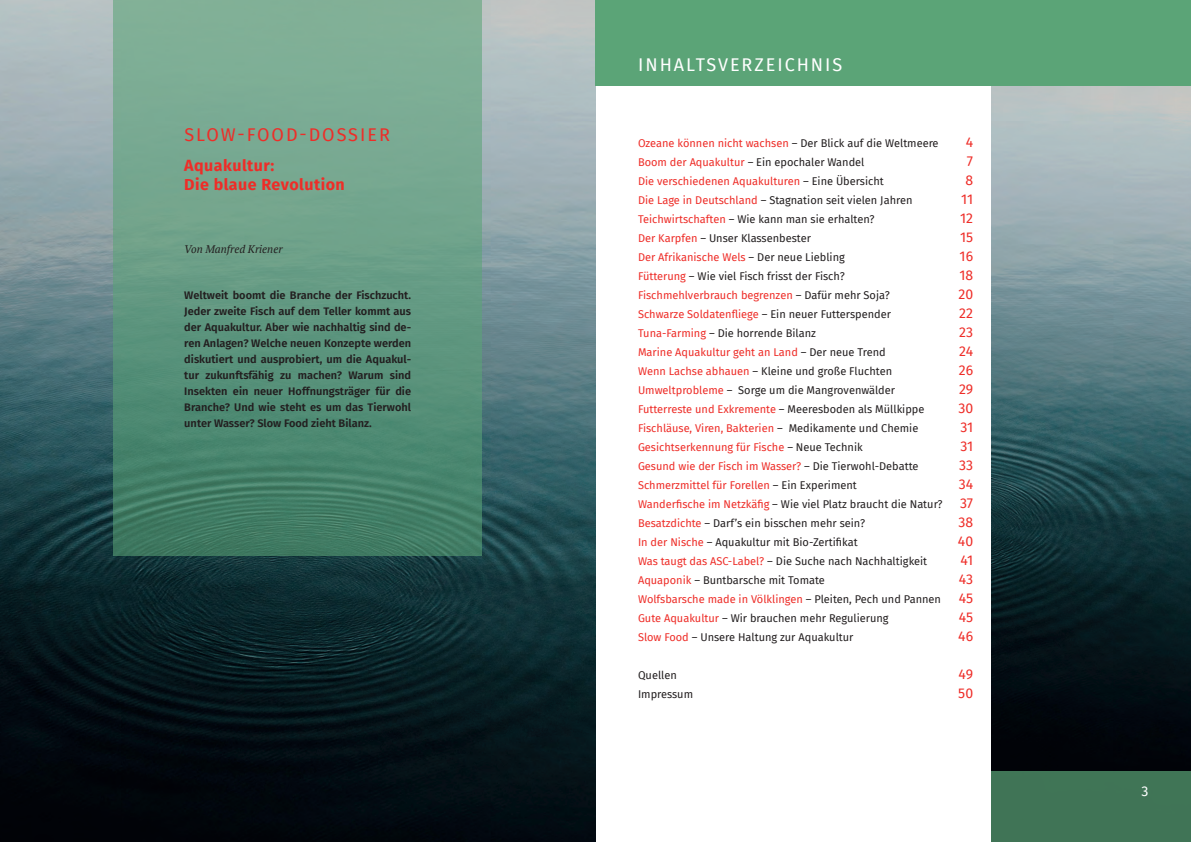
<style>
.page{position:relative;width:1191px;height:842px;background:#fff}
.page>*{position:absolute;margin:0;border:0;box-sizing:border-box;transform-origin:0 0}
.t1{font:18px "Fira Sans";letter-spacing:.11em;color:#fff}
.t2{font:18px "Fira Sans";letter-spacing:.11em;color:#ee2d28}
.t3{font:700 16px/19.2px "Fira Sans";letter-spacing:.03em;color:#ee2d28}
.t4{font:14px "Fira Sans";color:#ee2d28}
.t5{font:14px "Fira Sans";color:#fff}
.t6{font:11px/19px "Fira Sans";color:#231f20}
.t7{font:11px "Fira Sans";color:#ee2d28}
.t8{font:600 11px/16px "Fira Sans";color:#231f20;text-align:justify}
.t9{font:italic 11px "PT Serif";color:#231f20}
.s1{color:#231f20}
.s2{color:#ee2d28}
.s3{font-size:14px;color:#ee2d28}
</style>
<div class="page">
<img style="left:0;top:0;width:595px;height:842px">
<div style="left:113px;top:0;width:369px;height:556px;background:linear-gradient(to bottom,#8ab8a0,#3e7c65)"></div>
<img style="left:991px;top:85px;width:200px;height:686px">
<div style="left:595px;top:0;width:596px;height:85px;background:#5ba477"></div>
<div style="left:991px;top:771px;width:200px;height:71px;background:#407456"></div>
<h1 class="t2" style="left:184px;top:121px;width:207px">SLOW-FOOD-DOSSIER</h1>
<h2 class="t3" style="left:184px;top:154px;width:162px">Aquakultur:<br>Die blaue Revolution</h2>
<p class="t9" style="left:184px;top:242px;width:100px">Von Manfred Kriener</p>
<p class="t8" style="left:184px;top:287px;width:228px">Weltweit boomt die Branche der Fischzucht.<br>Jeder zweite Fisch auf dem Teller kommt aus der Aquakultur. Aber wie nachhaltig sind de&shy;ren Anlagen? Welche neuen Konzepte werden diskutiert und ausprobiert, um die Aquakul&shy;tur zukunftsfähig zu machen? Warum sind Insekten ein neuer Hoffnungsträger für die Branche? Und wie steht es um das Tierwohl unter Wasser? Slow Food zieht Bilanz.</p>
<h1 class="t1" style="left:638px;top:51px;width:206px">INHALTSVERZEICHNIS</h1>
<p class="t7" style="left:638px;top:134px;width:302px">Ozeane können nicht wachsen <span class="s1">– Der Blick auf die Weltmeere</span></p>
<p class="t4" style="left:965px;top:131px;width:9px">4</p>
<p class="t6" style="left:638px;top:152px;width:228px"><span class="s2">Boom der Aquakultur</span> – Ein epochaler Wandel</p>
<p class="t4" style="left:967px;top:150px;width:8px">7</p>
<p class="t7" style="left:638px;top:172px;width:247px">Die verschiedenen Aquakulturen <span class="s1">– Eine Übersicht</span></p>
<p class="t4" style="left:965px;top:169px;width:9px">8</p>
<p class="t6" style="left:638px;top:190px;width:276px"><span class="s2">Die Lage in Deutschland</span> – Stagnation seit vielen Jahren</p>
<p class="t4" style="left:961px;top:188px;width:13px">11</p>
<p class="t6" style="left:638px;top:209px;width:238px"><span class="s2">Teichwirtschaften</span> – Wie kann man sie erhalten?</p>
<p class="t4" style="left:960px;top:207px;width:14px">12</p>
<p class="t6" style="left:638px;top:228px;width:174px"><span class="s2">Der Karpfen</span> – Unser Klassenbester</p>
<p class="t4" style="left:960px;top:226px;width:15px">15</p>
<p class="t7" style="left:638px;top:248px;width:208px">Der Afrikanische Wels <span class="s1">– Der neue Liebling</span></p>
<p class="t4" style="left:959px;top:245px;width:15px">16</p>
<p class="t6" style="left:638px;top:266px;width:208px"><span class="s2">Fütterung</span> – Wie viel Fisch frisst der Fisch?</p>
<p class="t4" style="left:959px;top:264px;width:15px">18</p>
<p class="t7" style="left:638px;top:286px;width:253px">Fischmehlverbrauch begrenzen <span class="s1">– Dafür mehr Soja?</span></p>
<p class="t4" style="left:958px;top:283px;width:16px">20</p>
<p class="t7" style="left:638px;top:305px;width:254px">Schwarze Soldatenfliege <span class="s1">– Ein neuer Futterspender</span></p>
<p class="t4" style="left:959px;top:302px;width:15px">22</p>
<p class="t6" style="left:638px;top:323px;width:179px"><span class="s2">Tuna-Farming</span> – Die horrende Bilanz</p>
<p class="t4" style="left:959px;top:321px;width:15px">23</p>
<p class="t7" style="left:638px;top:343px;width:249px">Marine Aquakultur geht an Land <span class="s1">– Der neue Trend</span></p>
<p class="t4" style="left:959px;top:340px;width:15px">24</p>
<p class="t6" style="left:638px;top:361px;width:256px"><span class="s2">Wenn Lachse abhauen</span> – Kleine und große Fluchten</p>
<p class="t4" style="left:958px;top:359px;width:16px">26</p>
<p class="t6" style="left:638px;top:380px;width:258px"><span class="s2">Umweltprobleme</span> – Sorge um die Mangrovenwälder</p>
<p class="t4" style="left:959px;top:378px;width:16px">29</p>
<p class="t7" style="left:638px;top:400px;width:288px">Futterreste und Exkremente <span class="s1">– Meeresboden als Müllkippe</span></p>
<p class="t4" style="left:958px;top:397px;width:16px">30</p>
<p class="t7" style="left:638px;top:419px;width:282px">Fischläuse, Viren, Bakterien <span class="s1">– Medikamente und Chemie</span></p>
<p class="t4" style="left:960px;top:416px;width:14px">31</p>
<p class="t7" style="left:638px;top:438px;width:226px">Gesichtserkennung für Fische <span class="s1">– Neue Technik</span></p>
<p class="t4" style="left:960px;top:435px;width:14px">31</p>
<p class="t7" style="left:638px;top:457px;width:282px">Gesund wie der Fisch im Wasser? <span class="s1">– Die Tierwohl-Debatte</span></p>
<p class="t4" style="left:959px;top:454px;width:15px">33</p>
<p class="t7" style="left:638px;top:476px;width:220px">Schmerzmittel für Forellen <span class="s1">– Ein Experiment</span></p>
<p class="t4" style="left:958px;top:473px;width:16px">34</p>
<p class="t6" style="left:638px;top:494px;width:337px"><span class="s2">Wanderfische im Netzkäfig</span> – Wie viel Platz braucht die Natur? <span class="s3">37<br></span><span class="s2">Besatzdichte</span> – Darf’s ein bisschen mehr sein?</p>
<p class="t4" style="left:958px;top:511px;width:16px">38</p>
<p class="t6" style="left:638px;top:532px;width:221px"><span class="s2">In der Nische</span> – Aquakultur mit Bio-Zertifikat</p>
<p class="t4" style="left:958px;top:530px;width:17px">40</p>
<p class="t6" style="left:638px;top:551px;width:291px"><span class="s2">Was taugt das ASC-Label?</span> – Die Suche nach Nachhaltigkeit</p>
<p class="t4" style="left:960px;top:549px;width:14px">41</p>
<p class="t6" style="left:638px;top:570px;width:188px"><span class="s2">Aquaponik</span> – Buntbarsche mit Tomate</p>
<p class="t4" style="left:959px;top:568px;width:16px">43</p>
<p class="t7" style="left:638px;top:590px;width:304px">Wolfsbarsche made in Völklingen <span class="s1">– Pleiten, Pech und Pannen</span></p>
<p class="t4" style="left:958px;top:587px;width:16px">45</p>
<p class="t6" style="left:638px;top:608px;width:252px"><span class="s2">Gute Aquakultur</span> – Wir brauchen mehr Regulierung</p>
<p class="t4" style="left:958px;top:606px;width:16px">45</p>
<p class="t6" style="left:638px;top:627px;width:217px"><span class="s2">Slow Food</span> – Unsere Haltung zur Aquakultur</p>
<p class="t4" style="left:958px;top:625px;width:16px">46</p>
<p class="t6" style="left:638px;top:665px;width:40px">Quellen</p>
<p class="t4" style="left:958px;top:663px;width:16px">49</p>
<p class="t6" style="left:638px;top:684px;width:57px">Impressum</p>
<p class="t4" style="left:958px;top:682px;width:16px">50</p>
<p class="t5" style="left:1141px;top:780px;width:8px">3</p>
</div>
